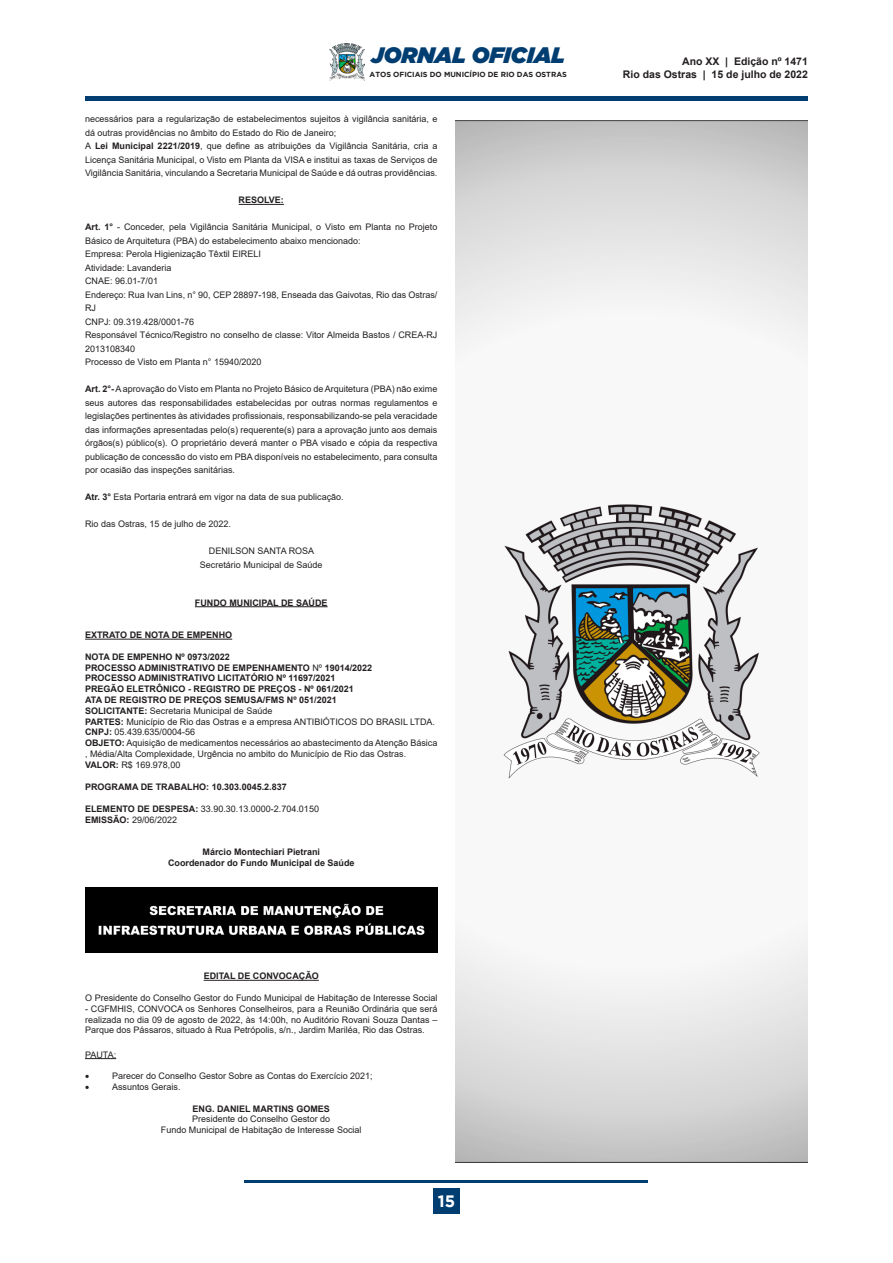
<style>
.page{position:relative;width:893px;height:1263px;background:#fff}
.page>*{position:absolute;margin:0;border:0;box-sizing:border-box;transform-origin:0 0}
.t1{font:italic 900 22.35px "Gotham";color:#003d71}
.t2{font:700 16.5px "Gotham";color:#fff}
.t3{font:700 10.5px "Arial";color:#231f20}
.p9{font:9px/13.5px "Arial";color:#231f20}
.p9-2{font:700 9px "Arial";color:#231f20}
.t4{font:9px "Arial";color:#202124}
.t5{font:9px "Symbol";color:#231f20}
.t6{font:700 7.35px "Gotham";color:#231f20}
.s1{font-weight:700}
.s2{color:#231f20}
.s3{font-weight:400}
</style>
<div class="page">
<div style="left:85px;top:96px;width:723px;height:5px;background:#003d71"></div>
<hr style="left:244px;top:1180px;width:404px;height:3px;background:#003d71">
<div style="left:433px;top:1188px;width:27px;height:25px;background:#003d71"></div>
<img style="left:329px;top:44px;width:35px;height:36px">
<hr style="left:239px;top:204px;width:45px;height:1px;background:#231f20">
<hr style="left:195px;top:606px;width:133px;height:1px;background:#231f20">
<hr style="left:85px;top:639px;width:147px;height:1px;background:#231f20">
<hr style="left:204px;top:980px;width:115px;height:1px;background:#231f20">
<hr style="left:85px;top:1058px;width:31px;height:1px;background:#231f20">
<img style="left:455px;top:120px;width:353px;height:1043px">
<img style="left:85px;top:888px;width:352px;height:64px">
<p class="t1" style="left:371px;top:42px;width:195px">JORNAL OFICIAL</p>
<p class="t6" style="left:370px;top:71px;width:199px">ATOS OFICIAIS DO MUNICÍPIO DE RIO DAS OSTRAS</p>
<p class="p9" style="left:85px;top:112px;width:354px">necessários para a regularização de estabelecimentos sujeitos à vigilância sanitária, e dá outras providências no âmbito do Estado do Rio de Janeiro;</p>
<p class="p9" style="left:85px;top:139px;width:354px;text-align:justify">A <span class="s1">Lei Municipal 2221/2019</span>, que define as atribuições da Vigilância Sanitária, cria a Licença Sanitária Municipal, o Visto em Planta da VISA e institui as taxas de Serviços de Vigilância Sanitária, vinculando a Secretaria Municipal de Saúde e dá outras providências.</p>
<p class="p9-2" style="left:239px;top:194px;width:47px">RESOLVE:</p>
<p class="p9" style="left:85px;top:220px;width:354px"><span class="s1">Art. 1°</span> - Conceder, pela Vigilância Sanitária Municipal, o Visto em Planta no Projeto<br>Básico de Arquitetura (PBA) do estabelecimento abaixo mencionado:</p>
<p class="p9" style="left:85px;top:247px;width:177px">Empresa: Perola Higienização Têxtil EIRELI</p>
<p class="p9" style="left:85px;top:261px;width:88px">Atividade: Lavanderia</p>
<p class="t4" style="left:85px;top:275px;width:75px"><span class="s2">CNAE:</span> 96.01-7/01</p>
<p class="p9" style="left:85px;top:288px;width:354px">Endereço: Rua Ivan Lins, n° 90, CEP 28897-198, Enseada das Gaivotas, Rio das Ostras/<br>RJ</p>
<p class="p9" style="left:85px;top:315px;width:111px">CNPJ: 09.319.428/0001-76</p>
<p class="p9" style="left:85px;top:328px;width:354px">Responsável Técnico/Registro no conselho de classe: Vitor Almeida Bastos / CREA-RJ<br>2013108340</p>
<p class="p9" style="left:85px;top:355px;width:178px">Processo de Visto em Planta n° 15940/2020</p>
<p class="p9" style="left:85px;top:382px;width:354px;text-align:justify"><span class="s1">Art. 2°-</span> A aprovação do Visto em Planta no Projeto Básico de Arquitetura (PBA) não exime seus autores das responsabilidades estabelecidas por outras normas regulamentos e legislações pertinentes às atividades profissionais, responsabilizando-se pela veracidade das informações apresentadas pelo(s) requerente(s) para a aprovação junto aos demais órgãos(s) público(s). O proprietário deverá manter o PBA visado e cópia da respectiva publicação de concessão do visto em PBA disponíveis no estabelecimento, para consulta por ocasião das inspeções sanitárias.</p>
<p class="p9" style="left:85px;top:490px;width:260px"><span class="s1">Atr. 3°</span> Esta Portaria entrará em vigor na data de sua publicação.</p>
<p class="p9" style="left:85px;top:517px;width:148px">Rio das Ostras, 15 de julho de 2022.</p>
<p class="p9" style="left:209px;top:544px;width:107px">DENILSON SANTA ROSA</p>
<p class="p9" style="left:200px;top:558px;width:124px">Secretário Municipal de Saúde</p>
<p class="p9-2" style="left:195px;top:596px;width:134px">FUNDO MUNICIPAL DE SAÚDE</p>
<p class="p9-2" style="left:85px;top:629px;width:149px">EXTRATO DE NOTA DE EMPENHO</p>
<p class="p9-2" style="left:85px;top:650px;width:146px">NOTA DE EMPENHO Nº 0973/2022</p>
<p class="p9-2" style="left:85px;top:661px;width:289px">PROCESSO ADMINISTRATIVO DE EMPENHAMENTO <span class="s3">Nº</span> 19014/2022</p>
<p class="p9-2" style="left:85px;top:672px;width:252px">PROCESSO ADMINISTRATIVO LICITATÓRIO Nº 11697/2021</p>
<p class="p9-2" style="left:85px;top:683px;width:270px">PREGÃO ELETRÔNICO - REGISTRO DE PREÇOS - Nº 061/2021</p>
<p class="p9-2" style="left:85px;top:693px;width:253px">ATA DE REGISTRO DE PREÇOS SEMUSA/FMS Nº 051/2021</p>
<p class="p9" style="left:85px;top:704px;width:189px"><span class="s1">SOLICITANTE:</span> Secretaria Municipal de Saúde</p>
<p class="p9" style="left:85px;top:715px;width:351px"><span class="s1">PARTES:</span> Município de Rio das Ostras e a empresa ANTIBIÓTICOS DO BRASIL LTDA.</p>
<p class="p9" style="left:85px;top:725px;width:112px"><span class="s1">CNPJ:</span> 05.439.635/0004-56</p>
<p class="p9" style="left:85px;top:738px;width:354px;line-height:10.8px"><span class="s1">OBJETO:</span> Aquisição de medicamentos necessários ao abastecimento da Atenção Básica , Média/Alta Complexidade, Urgência no ambito do Município de Rio das Ostras.</p>
<p class="p9" style="left:85px;top:758px;width:97px"><span class="s1">VALOR:</span> R$ 169.978,00</p>
<p class="p9-2" style="left:85px;top:780px;width:203px">PROGRAMA DE TRABALHO: 10.303.0045.2.837</p>
<p class="p9" style="left:85px;top:802px;width:235px"><span class="s1">ELEMENTO DE DESPESA:</span> 33.90.30.13.0000-2.704.0150</p>
<p class="p9" style="left:85px;top:813px;width:94px"><span class="s1">EMISSÃO:</span> 29/06/2022</p>
<p class="p9-2" style="left:202px;top:846px;width:119px">Márcio Montechiari Pietrani</p>
<p class="p9-2" style="left:168px;top:856px;width:188px">Coordenador do Fundo Municipal de Saúde</p>
<p class="p9-2" style="left:204px;top:970px;width:117px">EDITAL DE CONVOCAÇÃO</p>
<p class="p9" style="left:85px;top:991px;width:354px">O Presidente do Conselho Gestor do Fundo Municipal de Habitação de Interesse Social</p>
<p class="p9" style="left:85px;top:1003px;width:354px;line-height:10.8px;text-align:justify">- CGFMHIS, CONVOCA os Senhores Conselheiros, para a Reunião Ordinária que será realizada no dia 09 de agosto de 2022, às 14:00h, no Auditório Rovani Souza Dantas – Parque dos Pássaros, situado à Rua Petrópolis, s/n., Jardim Mariléa, Rio das Ostras.</p>
<p class="p9" style="left:85px;top:1048px;width:33px">PAUTA:</p>
<p class="t5" style="left:85px;top:1070px;width:6px">•</p>
<p class="p9" style="left:112px;top:1069px;width:262px">Parecer do Conselho Gestor Sobre as Contas do Exercício 2021;</p>
<p class="t5" style="left:85px;top:1081px;width:6px">•</p>
<p class="p9" style="left:112px;top:1080px;width:70px">Assuntos Gerais.</p>
<p class="p9-2" style="left:193px;top:1102px;width:139px">ENG. DANIEL MARTINS GOMES</p>
<p class="p9" style="left:192px;top:1112px;width:140px">Presidente do Conselho Gestor do</p>
<p class="p9" style="left:161px;top:1123px;width:202px">Fundo Municipal de Habitação de Interesse Social</p>
<p class="t2" style="left:438px;top:1191px;width:19px">15</p>
<p class="t3" style="left:682px;top:54px;width:127px">Ano XX | Edição nº 1471</p>
<p class="t3" style="left:623px;top:67px;width:187px">Rio das Ostras | 15 de julho de 2022</p>
</div>
